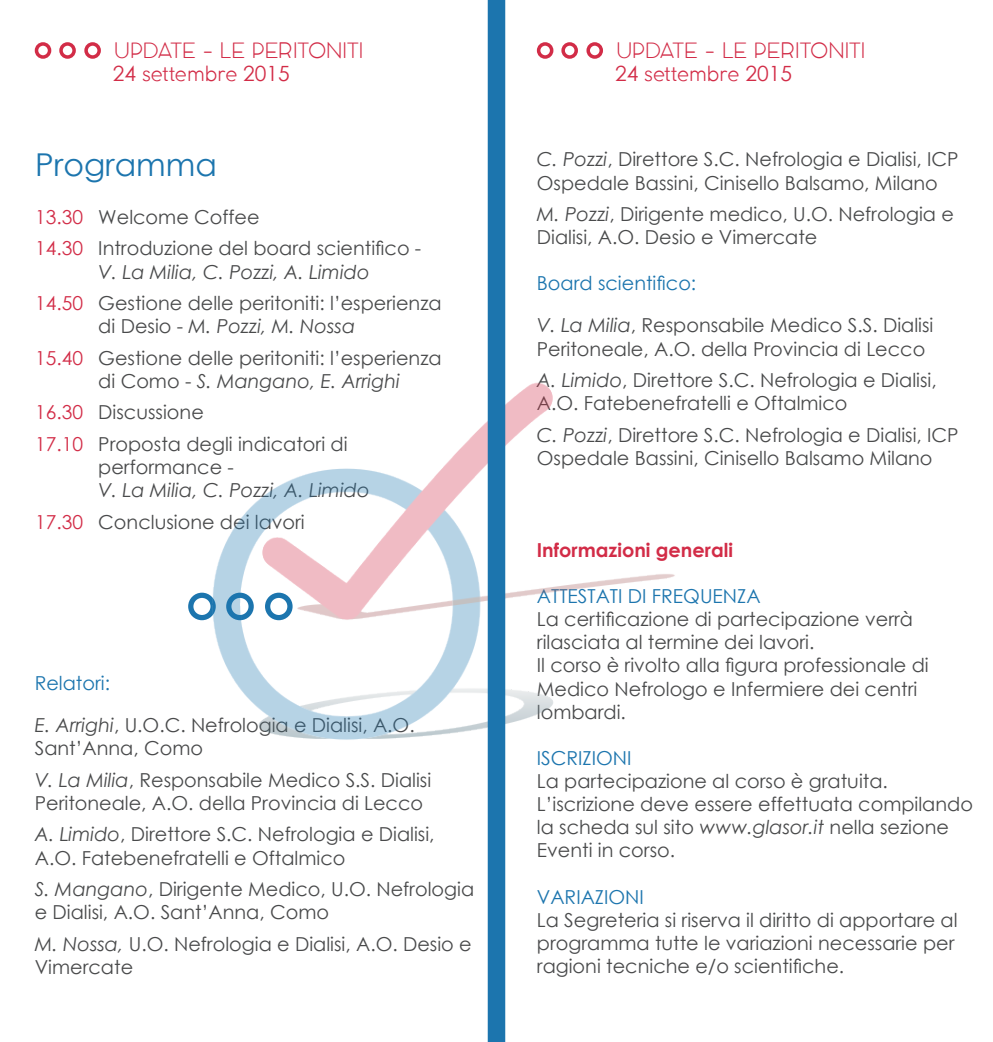
<style>
.page{position:relative;width:993px;height:1042px;background:#fff}
.page>*{position:absolute;margin:0;border:0;box-sizing:border-box;transform-origin:0 0}
.Stile_di_paragrafo_1{font:31.5px "Century Gothic";color:#1c75ae}
.t1{font:300 21px "COCOMAT";color:#d22c47}
.Stile_di_paragrafo_1-2{font:19.25px/23.1px "Century Gothic";color:#494a4b}
.Stile_di_paragrafo_1-3{font:19.25px "Century Gothic";color:#1c75ae}
.Stile_di_paragrafo_1-4{font:italic 19.25px "Century Gothic";color:#494a4b}
.Stile_di_paragrafo_1-5{font:700 19.25px "Century Gothic";color:#d22c47}
.s1{font-family:"Century Gothic";font-weight:400}
.s2{color:#d22c47}
.s3{font-style:italic}
</style>
<div class="page">
<img style="left:188px;top:372px;width:487px;height:407px">
<div style="left:35px;top:42px;width:16px;height:17px;border:4px solid #d22c47;border-radius:50%"></div>
<div style="left:59px;top:42px;width:17px;height:17px;border:4px solid #d22c47;border-radius:50%"></div>
<div style="left:84px;top:42px;width:17px;height:17px;border:4px solid #d22c47;border-radius:50%"></div>
<div style="left:536px;top:42px;width:17px;height:17px;border:4px solid #d22c47;border-radius:50%"></div>
<div style="left:561px;top:42px;width:16px;height:17px;border:4px solid #d22c47;border-radius:50%"></div>
<div style="left:586px;top:42px;width:16px;height:17px;border:4px solid #d22c47;border-radius:50%"></div>
<div style="left:487px;top:0;width:18px;height:1042px;background:#1c75ae"></div>
<p class="t1" style="left:115px;top:38px;width:250px">UPDATE - LE PERITONITI</p>
<p class="t1" style="left:113px;top:61px;width:178px"><span class="s1">24</span> settembre <span class="s1">2015</span></p>
<p class="Stile_di_paragrafo_1" style="left:35px;top:142px;width:183px">Programma</p>
<p class="Stile_di_paragrafo_1-2" style="left:35px;top:205px;width:226px"><span class="s2">13.30</span> Welcome Coffee</p>
<p class="Stile_di_paragrafo_1-2" style="left:35px;top:237px;width:387px;text-align:center"><span class="s2">14.30</span> Introduzione del board scientifico -<br><span class="s3">V. La Milia, C. Pozzi, A. Limido</span></p>
<p class="Stile_di_paragrafo_1-2" style="left:98px;top:291px;width:345px;text-indent:-63px"><span class="s2">14.50</span> Gestione delle peritoniti: l’esperienza di Desio - <span class="s3">M. Pozzi, M. Nossa</span></p>
<p class="Stile_di_paragrafo_1-2" style="left:98px;top:346px;width:345px;text-indent:-63px"><span class="s2">15.40</span> Gestione delle peritoniti: l’esperienza di Como - <span class="s3">S. Mangano, E. Arrighi</span></p>
<p class="Stile_di_paragrafo_1-2" style="left:35px;top:400px;width:170px"><span class="s2">16.30</span> Discussione</p>
<p class="Stile_di_paragrafo_1-2" style="left:98px;top:432px;width:251px;text-indent:-63px"><span class="s2">17.10</span> Proposta degli indicatori di performance -</p>
<p class="Stile_di_paragrafo_1-4" style="left:98px;top:477px;width:273px">V. La Milia, C. Pozzi, A. Limido</p>
<p class="Stile_di_paragrafo_1-2" style="left:35px;top:510px;width:271px"><span class="s2">17.30</span> Conclusione dei lavori</p>
<p class="Stile_di_paragrafo_1-3" style="left:35px;top:670px;width:77px">Relatori:</p>
<p class="Stile_di_paragrafo_1-2" style="left:35px;top:713px;width:381px"><span class="s3">E. Arrighi</span>, U.O.C. Nefrologia e Dialisi, A.O.<br>Sant’Anna, Como</p>
<p class="Stile_di_paragrafo_1-2" style="left:35px;top:768px;width:398px"><span class="s3">V. La Milia</span>, Responsabile Medico S.S. Dialisi<br>Peritoneale, A.O. della Provincia di Lecco</p>
<p class="Stile_di_paragrafo_1-2" style="left:35px;top:822px;width:401px"><span class="s3">A. Limido</span>, Direttore S.C. Nefrologia e Dialisi,<br>A.O. Fatebenefratelli e Oftalmico</p>
<p class="Stile_di_paragrafo_1-2" style="left:35px;top:877px;width:441px"><span class="s3">S. Mangano</span>, Dirigente Medico, U.O. Nefrologia e Dialisi, A.O. Sant’Anna, Como</p>
<p class="Stile_di_paragrafo_1-2" style="left:35px;top:932px;width:438px"><span class="s3">M. Nossa,</span> U.O. Nefrologia e Dialisi, A.O. Desio e<br>Vimercate</p>
<p class="t1" style="left:616px;top:38px;width:250px">UPDATE - LE PERITONITI</p>
<p class="t1" style="left:615px;top:61px;width:178px"><span class="s1">24</span> settembre <span class="s1">2015</span></p>
<p class="Stile_di_paragrafo_1-2" style="left:536px;top:148px;width:423px"><span class="s3">C. Pozzi</span>, Direttore S.C. Nefrologia e Dialisi, ICP<br>Ospedale Bassini, Cinisello Balsamo, Milano</p>
<p class="Stile_di_paragrafo_1-2" style="left:536px;top:202px;width:418px"><span class="s3">M. Pozzi</span>, Dirigente medico, U.O. Nefrologia e<br>Dialisi, A.O. Desio e Vimercate</p>
<p class="Stile_di_paragrafo_1-3" style="left:536px;top:270px;width:161px">Board scientifico:</p>
<p class="Stile_di_paragrafo_1-2" style="left:536px;top:314px;width:398px"><span class="s3">V. La Milia</span>, Responsabile Medico S.S. Dialisi<br>Peritoneale, A.O. della Provincia di Lecco</p>
<p class="Stile_di_paragrafo_1-2" style="left:536px;top:368px;width:401px"><span class="s3">A. Limido</span>, Direttore S.C. Nefrologia e Dialisi,<br>A.O. Fatebenefratelli e Oftalmico</p>
<p class="Stile_di_paragrafo_1-2" style="left:536px;top:423px;width:423px"><span class="s3">C. Pozzi</span>, Direttore S.C. Nefrologia e Dialisi, ICP<br>Ospedale Bassini, Cinisello Balsamo Milano</p>
<p class="Stile_di_paragrafo_1-5" style="left:536px;top:535px;width:197px">Informazioni generali</p>
<p class="Stile_di_paragrafo_1-3" style="left:536px;top:583px;width:225px">ATTESTATI DI FREQUENZA</p>
<p class="Stile_di_paragrafo_1-2" style="left:536px;top:607px;width:377px">La certificazione di partecipazione verrà rilasciata al termine dei lavori.</p>
<p class="Stile_di_paragrafo_1-2" style="left:536px;top:654px;width:393px">Il corso è rivolto alla figura professionale di<br>Medico Nefrologo e Infermiere dei centri lombardi.</p>
<p class="Stile_di_paragrafo_1-3" style="left:536px;top:744px;width:96px">ISCRIZIONI</p>
<p class="Stile_di_paragrafo_1-2" style="left:536px;top:769px;width:352px">La partecipazione al corso è gratuita.</p>
<p class="Stile_di_paragrafo_1-2" style="left:536px;top:792px;width:437px">L’iscrizione deve essere effettuata compilando la scheda sul sito <span class="s3">www.glasor.it</span> nella sezione<br>Eventi in corso.</p>
<p class="Stile_di_paragrafo_1-3" style="left:536px;top:883px;width:108px">VARIAZIONI</p>
<p class="Stile_di_paragrafo_1-2" style="left:536px;top:908px;width:422px">La Segreteria si riserva il diritto di apportare al programma tutte le variazioni necessarie per ragioni tecniche e/o scientifiche.</p>
</div>
